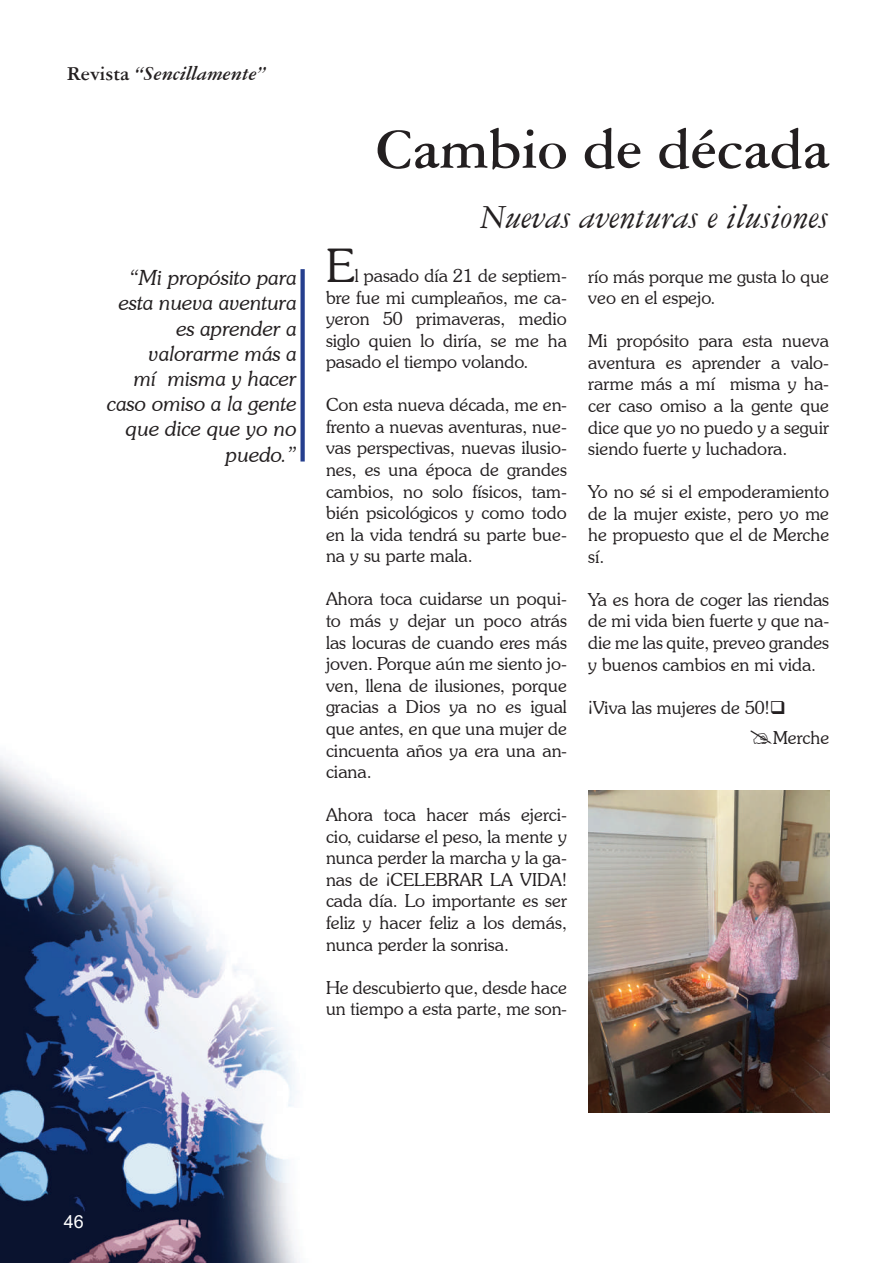
<style>
.page{position:relative;width:893px;height:1263px;background:#fff}
.page>*{position:absolute;margin:0;border:0;box-sizing:border-box;transform-origin:0 0}
.t1{font:700 60px "American Garamond BT";color:#231f20}
.t2{font:300 46.5px "Souvenir IT Cby BT";color:#231f20}
.t3{font:italic 36px "American Garamond BT";color:#231f20}
.t4{font:italic 300 21px/25.2px "Souvenir IT Cby BT";color:#231f20;text-align:right}
.t5{font:italic 700 21px "American Garamond BT";color:#231f20}
.t6{font:300 18px/21.6px "Souvenir IT Cby BT";color:#231f20;text-align:justify}
.t7{font:18px "Arial";color:#fff}
.s1{font-style:normal}
</style>
<div class="page">
<img style="left:0;top:757px;width:298px;height:506px">
<div style="left:300px;top:269px;width:5px;height:192px;background:#253f8e"></div>
<img style="left:588px;top:791px;width:241px;height:321px">
<p class="t5" style="left:67px;top:61px;width:200px"><span class="s1">Revista</span> “Sencillamente”</p>
<p class="t4" style="left:107px;top:265px;width:191px">“Mi propósito para esta nueva aventura es aprender a valorarme más a<br>mí misma y hacer caso omiso a la gente que dice que yo no puedo.”</p>
<h1 class="t1" style="left:375px;top:112px;width:455px">Cambio de década</h1>
<h3 class="t3" style="left:480px;top:196px;width:350px">Nuevas aventuras e ilusiones</h3>
<h2 class="t2" style="left:326px;top:237px;width:30px">E</h2>
<p class="t6" style="left:326px;top:265px;width:242px;text-indent:29px">l pasado día 21 de septiem&shy;bre fue mi cumpleaños, me ca&shy;yeron 50 primaveras, medio siglo quien lo diría, se me ha pasado el tiempo volando.</p>
<p class="t6" style="left:326px;top:394px;width:242px">Con esta nueva década, me en&shy;frento a nuevas aventuras, nue&shy;vas perspectivas, nuevas ilusio&shy;nes, es una época de grandes cambios, no solo físicos, tam&shy;bién psicológicos y como todo en la vida tendrá su parte bue&shy;na y su parte mala.</p>
<p class="t6" style="left:326px;top:588px;width:242px">Ahora toca cuidarse un poqui&shy;to más y dejar un poco atrás las locuras de cuando eres más joven. Porque aún me siento jo&shy;ven, llena de ilusiones, porque gracias a Dios ya no es igual que antes, en que una mujer de cincuenta años ya era una an&shy;ciana.</p>
<p class="t6" style="left:326px;top:804px;width:242px">Ahora toca hacer más ejerci&shy;cio, cuidarse el peso, la mente y nunca perder la marcha y la ga&shy;nas de ¡CELEBRAR LA VIDA! cada día. Lo importante es ser feliz y hacer feliz a los demás, nunca perder la sonrisa.</p>
<p class="t6" style="left:326px;top:976px;width:242px">He descubierto que, desde hace un tiempo a esta parte, me son-</p>
<p class="t6" style="left:588px;top:265px;width:242px">río más porque me gusta lo que veo en el espejo.</p>
<p class="t6" style="left:588px;top:330px;width:242px">Mi propósito para esta nueva aventura es aprender a valo&shy;rarme más a mí misma y ha&shy;cer caso omiso a la gente que dice que yo no puedo y a seguir siendo fuerte y luchadora.</p>
<p class="t6" style="left:588px;top:481px;width:242px">Yo no sé si el empoderamiento de la mujer existe, pero yo me he propuesto que el de Merche sí.</p>
<p class="t6" style="left:588px;top:588px;width:242px">Ya es hora de coger las riendas de mi vida bien fuerte y que na&shy;die me las quite, preveo grandes y buenos cambios en mi vida.</p>
<p class="t6" style="left:773px;top:692px;width:58px;line-height:30.6px;text-indent:-185px">¡Viva las mujeres de 50!❑<br>Merche</p>
<p class="t7" style="left:64px;top:1209px;width:22px">46</p>
</div>
